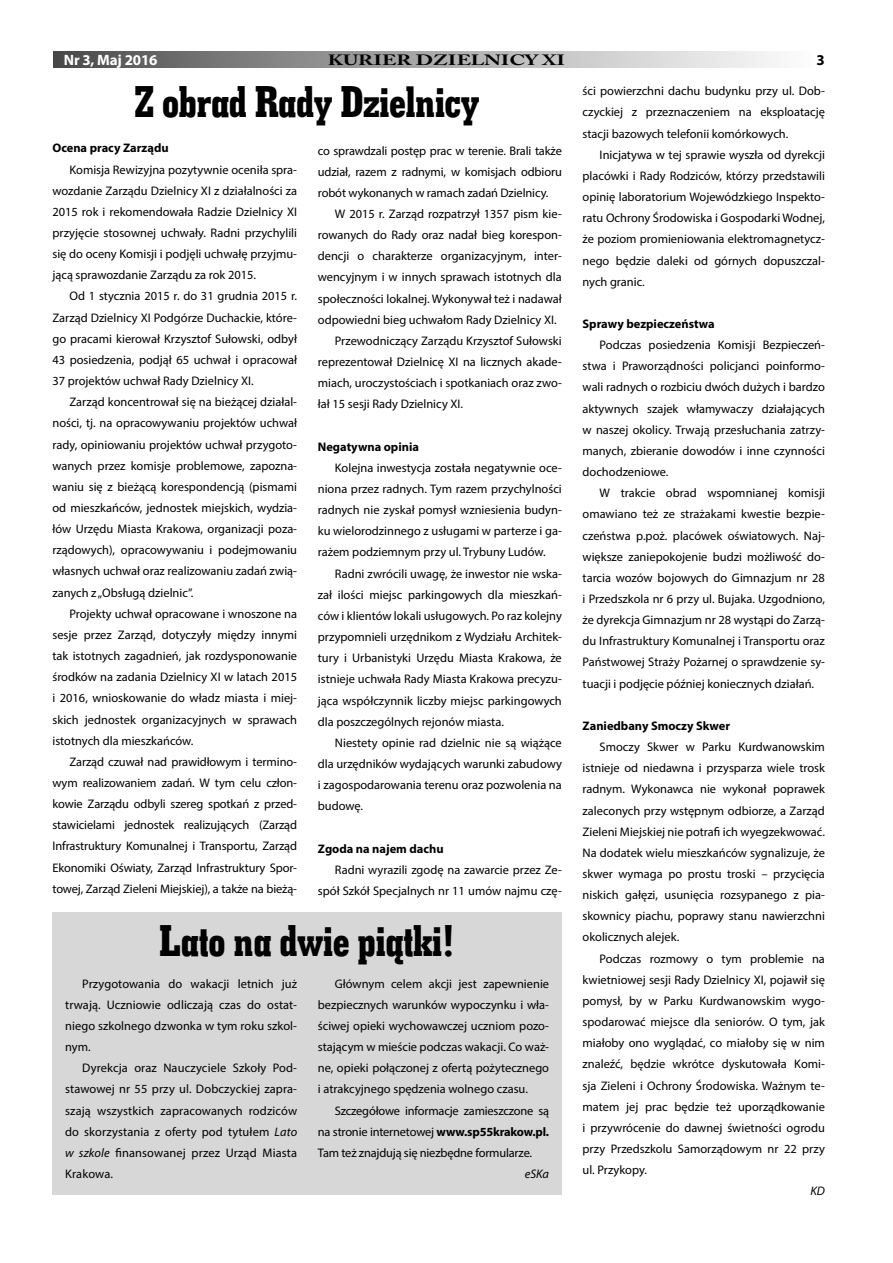
<style>
.page{position:relative;width:893px;height:1263px;background:#fff}
.page>*{position:absolute;margin:0;border:0;box-sizing:border-box;transform-origin:0 0}
.t1{font:45px "Geo Slab 703 X Bd Cn EU";letter-spacing:-.01em;color:#000}
.t2{font:700 15px "Myriad Pro";letter-spacing:-.01em;color:#fff}
.t3{font:700 15px "Myriad Pro";color:#000}
.t4{font:700 14.85px "Adobe Caslon Pro";color:#000;scale:1.4 1}
.t5{font:12.45px/21.1px "Myriad Pro";color:#000;text-align:justify}
.t6{font:700 12.45px "Myriad Pro";color:#000}
.t7{font:italic 12.45px "Myriad Pro";color:#000}
.s1{font-weight:700}
.s2{font-style:italic}
</style>
<div class="page">
<div style="left:52px;top:912px;width:510px;height:283px;background:#d7d7d7"></div>
<div style="left:53px;top:51px;width:773px;height:16px;background:linear-gradient(to right,#4e4e4e,#fff)"></div>
<p class="t2" style="left:64px;top:50px;width:95px">Nr 3, Maj 2016</p>
<p class="t4" style="left:328px;top:51px;width:171px">KURIER DZIELNICY XI</p>
<p class="t3" style="left:817px;top:50px;width:10px">3</p>
<h1 class="t1" style="left:135px;top:73px;width:347px">Z obrad Rady Dzielnicy</h1>
<p class="t6" style="left:52px;top:140px;width:118px">Ocena pracy Zarządu</p>
<p class="t5" style="left:52px;top:159px;width:246px;text-indent:17px">Komisja Rewizyjna pozytywnie oceniła spra&shy;wozdanie Zarządu Dzielnicy XI z działalności za 2015 rok i rekomendowała Radzie Dzielnicy XI przyjęcie stosownej uchwały. Radni przychylili się do oceny Komisji i podjęli uchwałę przyjmu&shy;jącą sprawozdanie Zarządu za rok 2015.</p>
<p class="t5" style="left:52px;top:285px;width:246px;text-indent:17px">Od 1 stycznia 2015 r. do 31 grudnia 2015 r.<br>Zarząd Dzielnicy XI Podgórze Duchackie, które&shy;go pracami kierował Krzysztof Sułowski, odbył 43 posiedzenia, podjął 65 uchwał i opracował 37 projektów uchwał Rady Dzielnicy XI.</p>
<p class="t5" style="left:52px;top:391px;width:246px;text-indent:17px">Zarząd koncentrował się na bieżącej działal&shy;ności, tj. na opracowywaniu projektów uchwał rady, opiniowaniu projektów uchwał przygoto&shy;wanych przez komisje problemowe, zapozna&shy;waniu się z bieżącą korespondencją (pismami od mieszkańców, jednostek miejskich, wydzia&shy;łów Urzędu Miasta Krakowa, organizacji poza&shy;rządowych), opracowywaniu i podejmowaniu własnych uchwał oraz realizowaniu zadań zwią&shy;zanych z „Obsługą dzielnic”.</p>
<p class="t5" style="left:52px;top:603px;width:246px;text-indent:17px">Projekty uchwał opracowane i wnoszone na sesje przez Zarząd, dotyczyły między innymi tak istotnych zagadnień, jak rozdysponowanie środków na zadania Dzielnicy XI w latach 2015 i 2016, wnioskowanie do władz miasta i miej&shy;skich jednostek organizacyjnych w sprawach istotnych dla mieszkańców.</p>
<p class="t5" style="left:52px;top:751px;width:246px;text-indent:17px">Zarząd czuwał nad prawidłowym i termino&shy;wym realizowaniem zadań. W tym celu człon&shy;kowie Zarządu odbyli szereg spotkań z przed&shy;stawicielami jednostek realizujących (Zarząd Infrastruktury Komunalnej i Transportu, Zarząd Ekonomiki Oświaty, Zarząd Infrastruktury Spor&shy;towej, Zarząd Zieleni Miejskiej), a także na bieżą-</p>
<p class="t5" style="left:318px;top:140px;width:246px">co sprawdzali postęp prac w terenie. Brali także udział, razem z radnymi, w komisjach odbioru robót wykonanych w ramach zadań Dzielnicy.</p>
<p class="t5" style="left:335px;top:203px;width:228px">W 2015 r. Zarząd rozpatrzył 1357 pism kie-</p>
<p class="t5" style="left:318px;top:224px;width:245px">rowanych do Rady oraz nadał bieg korespon-</p>
<p class="t5" style="left:318px;top:245px;width:245px">dencji o charakterze organizacyjnym, inter-</p>
<p class="t5" style="left:318px;top:266px;width:245px">wencyjnym i w innych sprawach istotnych dla</p>
<p class="t5" style="left:318px;top:288px;width:245px">społeczności lokalnej. Wykonywał też i nadawał</p>
<p class="t5" style="left:318px;top:309px;width:240px">odpowiedni bieg uchwałom Rady Dzielnicy XI.</p>
<p class="t5" style="left:335px;top:330px;width:228px">Przewodniczący Zarządu Krzysztof Sułowski</p>
<p class="t5" style="left:318px;top:351px;width:245px">reprezentował Dzielnicę XI na licznych akade-</p>
<p class="t5" style="left:318px;top:372px;width:245px">miach, uroczystościach i spotkaniach oraz zwo-</p>
<p class="t5" style="left:318px;top:393px;width:147px">łał 15 sesji Rady Dzielnicy XI.</p>
<p class="t6" style="left:318px;top:438px;width:103px">Negatywna opinia</p>
<p class="t5" style="left:318px;top:457px;width:245px;text-indent:17px">Kolejna inwestycja została negatywnie oce&shy;niona przez radnych. Tym razem przychylności radnych nie zyskał pomysł wzniesienia budyn&shy;ku wielorodzinnego z usługami w parterze i ga&shy;rażem podziemnym przy ul. Trybuny Ludów.</p>
<p class="t5" style="left:318px;top:563px;width:246px;text-indent:17px">Radni zwrócili uwagę, że inwestor nie wska&shy;zał ilości miejsc parkingowych dla mieszkań&shy;ców i klientów lokali usługowych. Po raz kolejny przypomnieli urzędnikom z Wydziału Architek&shy;tury i Urbanistyki Urzędu Miasta Krakowa, że istnieje uchwała Rady Miasta Krakowa precyzu&shy;jąca współczynnik liczby miejsc parkingowych dla poszczególnych rejonów miasta.</p>
<p class="t5" style="left:318px;top:732px;width:245px;text-indent:17px">Niestety opinie rad dzielnic nie są wiążące dla urzędników wydających warunki zabudowy i zagospodarowania terenu oraz pozwolenia na budowę.</p>
<p class="t6" style="left:318px;top:840px;width:127px">Zgoda na najem dachu</p>
<p class="t5" style="left:318px;top:859px;width:245px;text-align:right">Radni wyrazili zgodę na zawarcie przez Ze&shy;spół Szkół Specjalnych nr 11 umów najmu czę-</p>
<h1 class="t1" style="left:159px;top:911px;width:297px">Lato na dwie piątki!</h1>
<p class="t5" style="left:318px;top:973px;width:233px;text-indent:17px">Głównym celem akcji jest zapewnienie bezpiecznych warunków wypoczynku i wła&shy;ściwej opieki wychowawczej uczniom pozo&shy;stającym w mieście podczas wakacji. Co waż&shy;ne, opieki połączonej z ofertą pożytecznego i atrakcyjnego spędzenia wolnego czasu.</p>
<p class="t5" style="left:318px;top:1100px;width:233px;text-indent:17px">Szczegółowe informacje zamieszczone są na stronie internetowej <span class="s1">www.sp55krakow.pl.<br></span>Tam też znajdują się niezbędne formularze.</p>
<p class="t7" style="left:525px;top:1166px;width:26px">eSKa</p>
<p class="t5" style="left:65px;top:973px;width:233px;text-indent:17px">Przygotowania do wakacji letnich już trwają. Uczniowie odliczają czas do ostat&shy;niego szkolnego dzwonka w tym roku szkol&shy;nym.</p>
<p class="t5" style="left:65px;top:1057px;width:233px;text-indent:17px">Dyrekcja oraz Nauczyciele Szkoły Pod&shy;stawowej nr 55 przy ul. Dobczyckiej zapra&shy;szają wszystkich zapracowanych rodziców do skorzystania z oferty pod tytułem <span class="s2">Lato w szkole</span> finansowanej przez Urząd Miasta Krakowa.</p>
<p class="t5" style="left:583px;top:80px;width:244px">ści powierzchni dachu budynku przy ul. Dob&shy;czyckiej z przeznaczeniem na eksploatację stacji bazowych telefonii komórkowych.</p>
<p class="t5" style="left:583px;top:144px;width:244px;text-indent:17px">Inicjatywa w tej sprawie wyszła od dyrekcji placówki i Rady Rodziców, którzy przedstawili opinię laboratorium Wojewódzkiego Inspekto&shy;ratu Ochrony Środowiska i Gospodarki Wodnej, że poziom promieniowania elektromagnetycz&shy;nego będzie daleki od górnych dopuszczal&shy;nych granic.</p>
<p class="t6" style="left:583px;top:316px;width:134px">Sprawy bezpieczeństwa</p>
<p class="t5" style="left:583px;top:334px;width:244px;text-indent:17px">Podczas posiedzenia Komisji Bezpieczeń&shy;stwa i Praworządności policjanci poinformo&shy;wali radnych o rozbiciu dwóch dużych i bardzo aktywnych szajek włamywaczy działających w naszej okolicy. Trwają przesłuchania zatrzy&shy;manych, zbieranie dowodów i inne czynności dochodzeniowe.</p>
<p class="t5" style="left:583px;top:482px;width:244px;text-indent:17px">W trakcie obrad wspomnianej komisji omawiano też ze strażakami kwestie bezpie&shy;czeństwa p.poż. placówek oświatowych. Naj&shy;większe zaniepokojenie budzi możliwość do&shy;tarcia wozów bojowych do Gimnazjum nr 28 i Przedszkola nr 6 przy ul. Bujaka. Uzgodniono, że dyrekcja Gimnazjum nr 28 wystąpi do Zarzą&shy;du Infrastruktury Komunalnej i Transportu oraz Państwowej Straży Pożarnej o sprawdzenie sy&shy;tuacji i podjęcie później koniecznych działań.</p>
<p class="t6" style="left:583px;top:717px;width:149px">Zaniedbany Smoczy Skwer</p>
<p class="t5" style="left:583px;top:736px;width:244px;text-indent:17px">Smoczy Skwer w Parku Kurdwanowskim istnieje od niedawna i przysparza wiele trosk radnym. Wykonawca nie wykonał poprawek zaleconych przy wstępnym odbiorze, a Zarząd Zieleni Miejskiej nie potrafi ich wyegzekwować.<br>Na dodatek wielu mieszkańców sygnalizuje, że skwer wymaga po prostu troski – przycięcia niskich gałęzi, usunięcia rozsypanego z pia&shy;skownicy piachu, poprawy stanu nawierzchni okolicznych alejek.</p>
<p class="t5" style="left:583px;top:948px;width:244px;text-indent:17px">Podczas rozmowy o tym problemie na kwietniowej sesji Rady Dzielnicy XI, pojawił się pomysł, by w Parku Kurdwanowskim wygo&shy;spodarować miejsce dla seniorów. O tym, jak miałoby ono wyglądać, co miałoby się w nim znaleźć, będzie wkrótce dyskutowała Komi&shy;sja Zieleni i Ochrony Środowiska. Ważnym te&shy;matem jej prac będzie też uporządkowanie i przywrócenie do dawnej świetności ogrodu przy Przedszkolu Samorządowym nr 22 przy ul. Przykopy.</p>
<p class="t7" style="left:810px;top:1183px;width:16px">KD</p>
</div>
